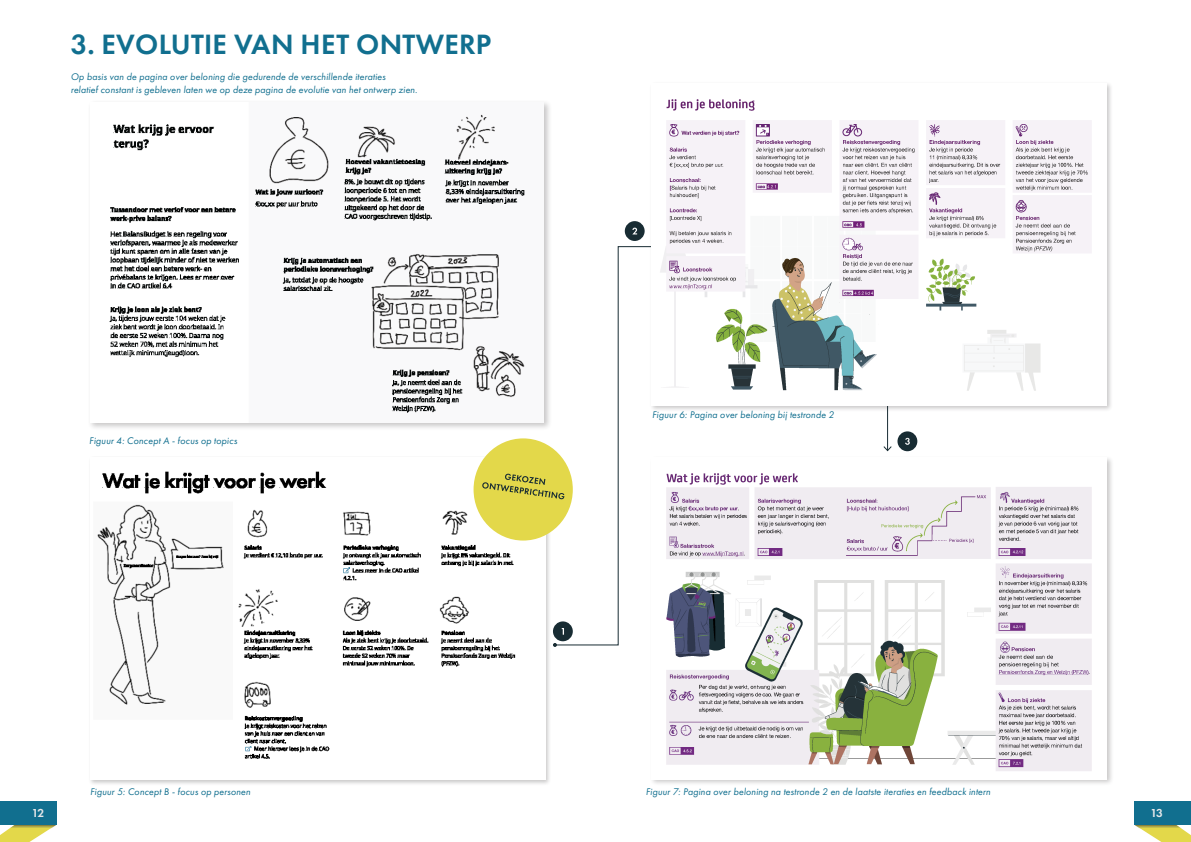
<style>
.page{position:relative;width:1191px;height:842px;background:#fff}
.page>*{position:absolute;margin:0;border:0;box-sizing:border-box;transform-origin:0 0}
.Brood{font:600 29px "Futura PT";letter-spacing:.01em;color:#116f8f}
.t1{font:600 12px "Futura PT";color:#e6e7e9}
.Opsomming{font:italic 10px "Futura PT";letter-spacing:.01em;color:#116f8f}
</style>
<div class="page">
<svg style="left:1135px;top:825px;width:56px;height:17px"></svg>
<div style="left:1134px;top:801px;width:57px;height:24px;background:#116f8f"></div>
<svg style="left:0;top:825px;width:56px;height:17px"></svg>
<div style="left:0;top:801px;width:57px;height:24px;background:#116f8f"></div>
<div style="left:88px;top:456px;width:464px;height:329px;background:#231f20;opacity:.25"></div>
<img style="left:90px;top:458px;width:455px;height:321px">
<div style="left:87px;top:100px;width:465px;height:331px;background:#231f20;opacity:.25"></div>
<img style="left:90px;top:102px;width:454px;height:320px">
<div style="left:473px;top:438px;width:100px;height:102px;background:#e3d84a;border-radius:50%"></div>
<svg style="left:482px;top:474px;width:72px;height:24px"></svg>
<svg style="left:554px;top:246px;width:334px;height:400px"></svg>
<svg style="left:553px;top:643px;width:4px;height:4px"></svg>
<svg style="left:882px;top:445px;width:10px;height:7px"></svg>
<div style="left:649px;top:81px;width:464px;height:331px;background:#231f20;opacity:.25"></div>
<img style="left:651px;top:84px;width:455px;height:321px">
<div style="left:649px;top:455px;width:464px;height:331px;background:#231f20;opacity:.25"></div>
<img style="left:651px;top:457px;width:455px;height:322px">
<div style="left:625px;top:221px;width:19px;height:20px;background:#182c33;border-radius:50%"></div>
<svg style="left:632px;top:228px;width:5px;height:6px"></svg>
<div style="left:897px;top:431px;width:20px;height:20px;background:#182c33;border-radius:50%"></div>
<svg style="left:905px;top:438px;width:4px;height:7px"></svg>
<p class="Brood" style="left:71px;top:27px;width:422px">3. EVOLUTIE VAN HET ONTWERP</p>
<p class="Opsomming" style="left:71px;top:71px;width:316px">Op basis van de pagina over beloning die gedurende de verschillende iteraties</p>
<p class="Opsomming" style="left:71px;top:84px;width:348px">relatief constant is gebleven laten we op deze pagina de evolutie van het ontwerp zien.</p>
<p class="Opsomming" style="left:89px;top:435px;width:149px">Figuur 4: Concept A - focus op topics</p>
<p class="Opsomming" style="left:90px;top:786px;width:162px">Figuur 5: Concept B - focus op personen</p>
<p class="Opsomming" style="left:652px;top:409px;width:183px">Figuur 6: Pagina over beloning bij testronde 2</p>
<p class="Opsomming" style="left:645px;top:786px;width:346px">Figuur 7: Pagina over beloning na testronde 2 en de laatste iteraties en feedback intern</p>
<p class="t1" style="left:32px;top:806px;width:14px">12</p>
<p class="t1" style="left:1150px;top:806px;width:14px">13</p>
</div>
